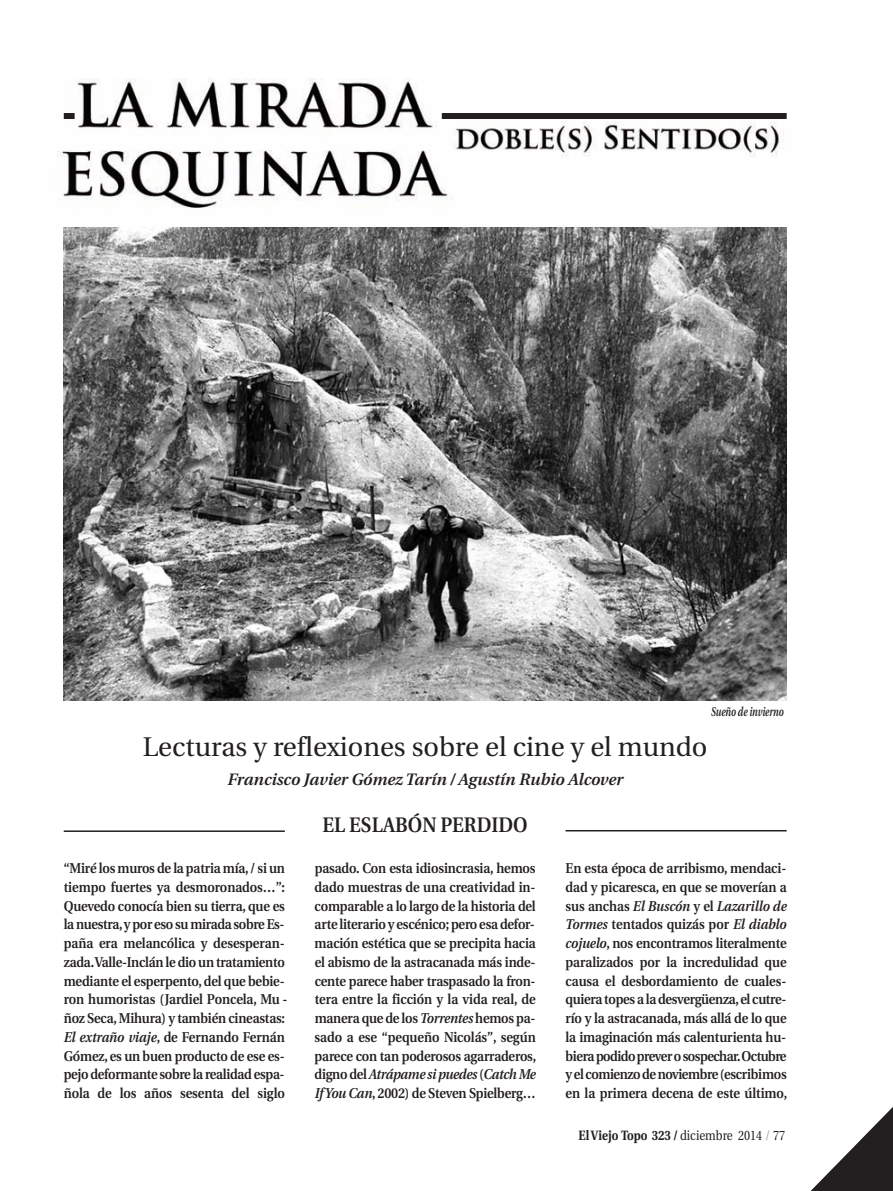
<style>
.page{position:relative;width:893px;height:1191px;background:#fff}
.page>*{position:absolute;margin:0;border:0;box-sizing:border-box;transform-origin:0 0}
.t1{font:27px "Utopia";color:#231f20}
.t2{font:600 21px "Utopia";color:#231f20;scale:.9 1}
.t3{font:italic 600 16.5px "Utopia";color:#231f20}
.t4{font:600 14.25px/18.8px "Utopia";letter-spacing:-.015em;color:#231f20;text-align:justify;scale:.9 1}
.t5{font:700 13.5px "Utopia";color:#231f20;scale:.85 1}
.t6{font:italic 600 12.75px "Utopia";letter-spacing:-.005em;color:#231f20;scale:.7 1}
.s1{font-style:italic}
.s2{font-weight:400}
.s3{font-weight:400;color:#9d9fa2}
</style>
<div class="page">
<img style="left:57px;top:78px;width:730px;height:165px">
<div style="left:442px;top:113px;width:345px;height:6px;background:#231f20"></div>
<svg style="left:810px;top:1107px;width:83px;height:84px"></svg>
<div style="left:64px;top:113px;width:11px;height:6px;background:#231f20"></div>
<hr style="left:566px;top:830px;width:221px;height:1px;background:#231f20">
<hr style="left:64px;top:830px;width:221px;height:2px;background:#231f20">
<img style="left:64px;top:228px;width:723px;height:473px">
<p class="t6" style="left:711px;top:707px;width:105px">Sueño de invierno</p>
<h1 class="t1" style="left:143px;top:736px;width:566px">Lecturas y reflexiones sobre el cine y el mundo</h1>
<p class="t3" style="left:227px;top:773px;width:397px">Francisco Javier Gómez Tarín / Agustín Rubio Alcover</p>
<h2 class="t2" style="left:322px;top:816px;width:229px">EL ESLABÓN PERDIDO</h2>
<p class="t4" style="left:64px;top:860px;width:250px;text-align:left">“Miré los muros de la patria mía, / si un tiempo fuertes ya desmoronados…”:<br>Quevedo conocía bien su tierra, que es la nuestra, y por eso su mirada sobre Es&shy;paña era melancólica y desesperan&shy;zada. Valle-Inclán le dio un tratamiento mediante el esperpento, del que bebie&shy;ron humoristas (Jardiel Poncela, Mu - ñoz Seca, Mihura) y también cineastas:<br><span class="s1">El extraño viaje</span>, de Fernando Fernán Gómez, es un buen producto de ese es&shy;pejo deformante sobre la realidad espa&shy;ñola de los años sesenta del siglo</p>
<p class="t4" style="left:315px;top:860px;width:248px">pa sado. Con esta idiosincrasia, hemos dado muestras de una creatividad in&shy;comparable a lo largo de la historia del arte literario y escénico; pero esa defor&shy;mación estética que se precipita hacia el abismo de la astracanada más inde&shy;cente parece haber traspasado la fron&shy;tera entre la ficción y la vida real, de manera que de los <span class="s1">Torrentes</span> hemos pa&shy;sado a ese “pequeño Nicolás”, según parece con tan poderosos agarraderos, digno del <span class="s1">Atrápame si puedes</span> (<span class="s1">Catch Me If You Can</span>, 2002) de Steven Spielberg…</p>
<p class="t4" style="left:566px;top:860px;width:248px">En esta época de arribismo, mendaci&shy;dad y picaresca, en que se moverían a sus anchas <span class="s1">El Buscón</span> y el <span class="s1">Lazarillo de Tormes</span> tentados quizás por <span class="s1">El diablo cojuelo</span>, nos encontramos literalmente paralizados por la incredulidad que causa el desbordamiento de cuales&shy;quiera topes a la desvergüenza, el cutre&shy;río y la astracanada, más allá de lo que la imaginación más calenturienta hu&shy;biera podido prever o sospechar. Octubre y el comienzo de noviembre (es cribimos en la primera decena de este último,</p>
<p class="t5" style="left:578px;top:1130px;width:245px">El Viejo Topo 323 / <span class="s2">diciembre 2014</span> <span class="s3">/</span> <span class="s2">77</span></p>
</div>
